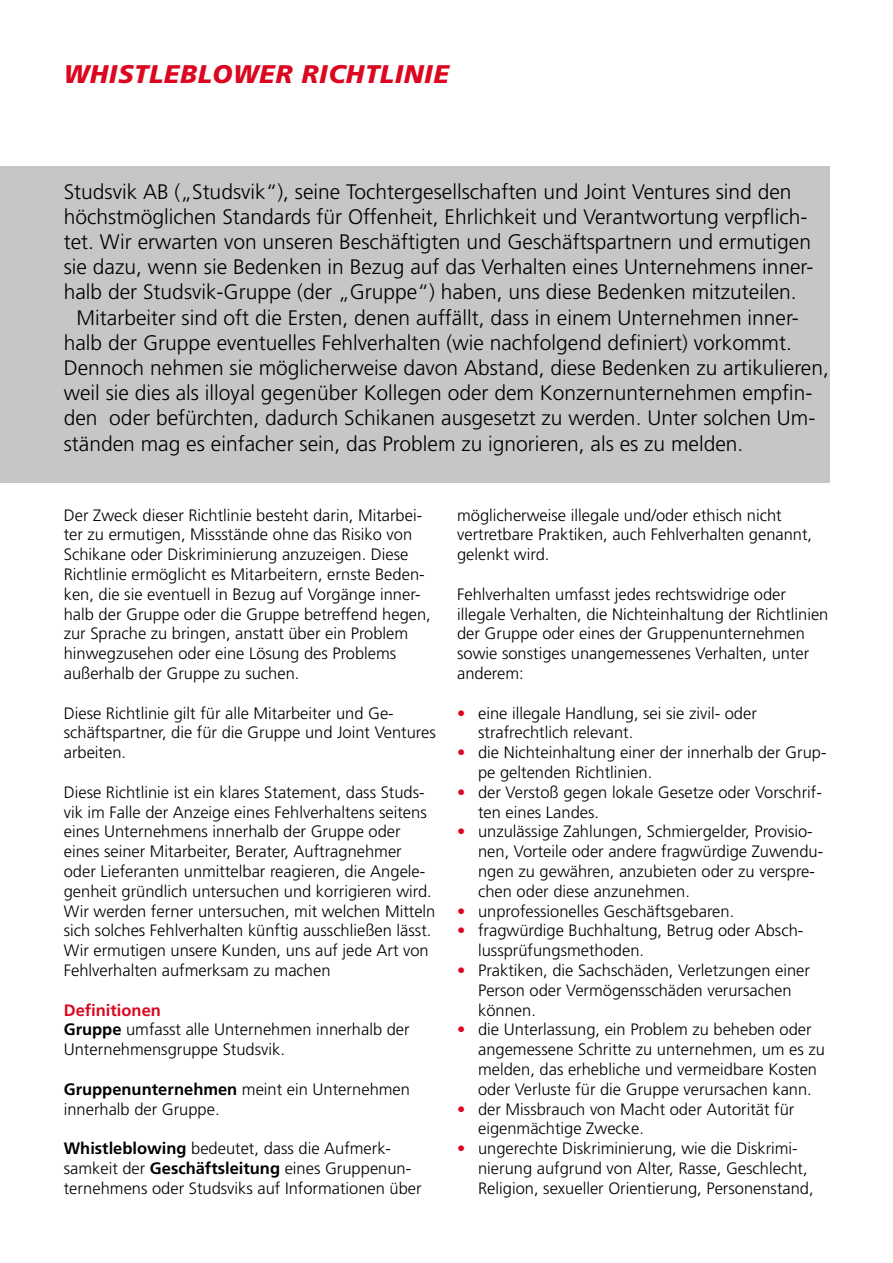
<style>
.page{position:relative;width:893px;height:1263px;background:#fff}
.page>*{position:absolute;margin:0;border:0;box-sizing:border-box;transform-origin:0 0}
.t1{font:italic 900 25.5px "Frutiger LT Std";letter-spacing:.025em;color:#db0720}
.t2{font:300 21px "Frutiger LT Std";color:#000}
.t3{font:300 16.5px/19.8px "Frutiger LT Std";color:#000}
.s1{font-weight:700;color:#db0720}
.s2{font-weight:700}
.s3{color:#db0720}
</style>
<div class="page">
<div style="left:0;top:166px;width:829px;height:317px;background:#c6c6c6"></div>
<h1 class="t1" style="left:64px;top:59px;width:387px">WHISTLEBLOWER RICHTLINIE</h1>
<p class="t2" style="left:64px;top:179px;width:729px">Studsvik AB („Studsvik“), seine Tochtergesellschaften und Joint Ventures sind den</p>
<p class="t2" style="left:64px;top:205px;width:745px">höchstmöglichen Standards für Offenheit, Ehrlichkeit und Verantwortung verpflich-</p>
<p class="t2" style="left:64px;top:230px;width:749px">tet. Wir erwarten von unseren Beschäftigten und Geschäftspartnern und ermutigen</p>
<p class="t2" style="left:64px;top:255px;width:751px">sie dazu, wenn sie Bedenken in Bezug auf das Verhalten eines Unternehmens inner-</p>
<p class="t2" style="left:64px;top:280px;width:734px">halb der Studsvik-Gruppe (der „Gruppe“) haben, uns diese Bedenken mitzuteilen.</p>
<p class="t2" style="left:77px;top:305px;width:724px">Mitarbeiter sind oft die Ersten, denen auffällt, dass in einem Unternehmen inner-</p>
<p class="t2" style="left:64px;top:331px;width:730px">halb der Gruppe eventuelles Fehlverhalten (wie nachfolgend definiert) vorkommt.</p>
<p class="t2" style="left:64px;top:356px;width:767px">Dennoch nehmen sie möglicherweise davon Abstand, diese Bedenken zu artikulieren,</p>
<p class="t2" style="left:64px;top:381px;width:750px">weil sie dies als illoyal gegenüber Kollegen oder dem Konzernunternehmen empfin-</p>
<p class="t2" style="left:64px;top:406px;width:753px">den oder befürchten, dadurch Schikanen ausgesetzt zu werden. Unter solchen Um-</p>
<p class="t2" style="left:64px;top:431px;width:681px">ständen mag es einfacher sein, das Problem zu ignorieren, als es zu melden.</p>
<p class="t3" style="left:64px;top:505px;width:369px">Der Zweck dieser Richtlinie besteht darin, Mitarbei&shy;ter zu ermutigen, Missstände ohne das Risiko von Schikane oder Diskriminierung anzuzeigen. Diese Richtlinie ermöglicht es Mitarbeitern, ernste Beden&shy;ken, die sie eventuell in Bezug auf Vorgänge inner&shy;halb der Gruppe oder die Gruppe betreffend hegen, zur Sprache zu bringen, anstatt über ein Problem hinwegzusehen oder eine Lösung des Problems außerhalb der Gruppe zu suchen.</p>
<p class="t3" style="left:64px;top:703px;width:374px">Diese Richtlinie gilt für alle Mitarbeiter und Ge&shy;schäftspartner, die für die Gruppe und Joint Ventures arbeiten.</p>
<p class="t3" style="left:64px;top:782px;width:373px">Diese Richtlinie ist ein klares Statement, dass Studs&shy;vik im Falle der Anzeige eines Fehlverhaltens seitens eines Unternehmens innerhalb der Gruppe oder eines seiner Mitarbeiter, Berater, Auftragnehmer oder Lieferanten unmittelbar reagieren, die Angele&shy;genheit gründlich untersuchen und korrigieren wird.<br>Wir werden ferner untersuchen, mit welchen Mitteln sich solches Fehlverhalten künftig ausschließen lässt.<br>Wir ermutigen unsere Kunden, uns auf jede Art von Fehlverhalten aufmerksam zu machen</p>
<p class="t3" style="left:64px;top:1000px;width:347px"><span class="s1">Definitionen<br></span><span class="s2">Gruppe</span> umfasst alle Unternehmen innerhalb der<br>Unternehmensgruppe Studsvik.</p>
<p class="t3" style="left:64px;top:1079px;width:348px"><span class="s2">Gruppenunternehmen</span> meint ein Unternehmen innerhalb der Gruppe.</p>
<p class="t3" style="left:64px;top:1139px;width:359px"><span class="s2">Whistleblowing</span> bedeutet, dass die Aufmerk&shy;samkeit der <span class="s2">Geschäftsleitung</span> eines Gruppenun&shy;ternehmens oder Studsviks auf Informationen über</p>
<p class="t3" style="left:457px;top:505px;width:357px">möglicherweise illegale und/oder ethisch nicht vertretbare Praktiken, auch Fehlverhalten genannt, gelenkt wird.</p>
<p class="t3" style="left:457px;top:584px;width:373px">Fehlverhalten umfasst jedes rechtswidrige oder illegale Verhalten, die Nichteinhaltung der Richtlinien der Gruppe oder eines der Gruppenunternehmen sowie sonstiges unangemessenes Verhalten, unter anderem:</p>
<p class="t3" style="left:478px;top:703px;width:280px;text-indent:-21px"><span class="s3">•</span> eine illegale Handlung, sei sie zivil- oder strafrechtlich relevant.</p>
<p class="t3" style="left:478px;top:743px;width:350px;text-indent:-21px"><span class="s3">•</span> die Nichteinhaltung einer der innerhalb der Grup&shy;pe geltenden Richtlinien.</p>
<p class="t3" style="left:478px;top:782px;width:345px;text-indent:-21px"><span class="s3">•</span> der Verstoß gegen lokale Gesetze oder Vorschrif&shy;ten eines Landes.</p>
<p class="t3" style="left:478px;top:822px;width:347px;text-indent:-21px"><span class="s3">•</span> unzulässige Zahlungen, Schmiergelder, Provisio&shy;nen, Vorteile oder andere fragwürdige Zuwendu&shy;ngen zu gewähren, anzubieten oder zu verspre&shy;chen oder diese anzunehmen.</p>
<p class="t3" style="left:457px;top:901px;width:279px"><span class="s3">•</span> unprofessionelles Geschäftsgebaren.</p>
<p class="t3" style="left:478px;top:921px;width:327px;text-indent:-21px"><span class="s3">•</span> fragwürdige Buchhaltung, Betrug oder Absch&shy;lussprüfungsmethoden.</p>
<p class="t3" style="left:478px;top:961px;width:333px;text-indent:-21px"><span class="s3">•</span> Praktiken, die Sachschäden, Verletzungen einer<br>Person oder Vermögensschäden verursachen können.</p>
<p class="t3" style="left:478px;top:1020px;width:348px;text-indent:-21px"><span class="s3">•</span> die Unterlassung, ein Problem zu beheben oder angemessene Schritte zu unternehmen, um es zu melden, das erhebliche und vermeidbare Kosten oder Verluste für die Gruppe verursachen kann.</p>
<p class="t3" style="left:478px;top:1099px;width:318px;text-indent:-21px"><span class="s3">•</span> der Missbrauch von Macht oder Autorität für eigenmächtige Zwecke.</p>
<p class="t3" style="left:478px;top:1139px;width:337px;text-indent:-21px"><span class="s3">•</span> ungerechte Diskriminierung, wie die Diskrimi&shy;nierung aufgrund von Alter, Rasse, Geschlecht,<br>Religion, sexueller Orientierung, Personenstand,</p>
</div>
